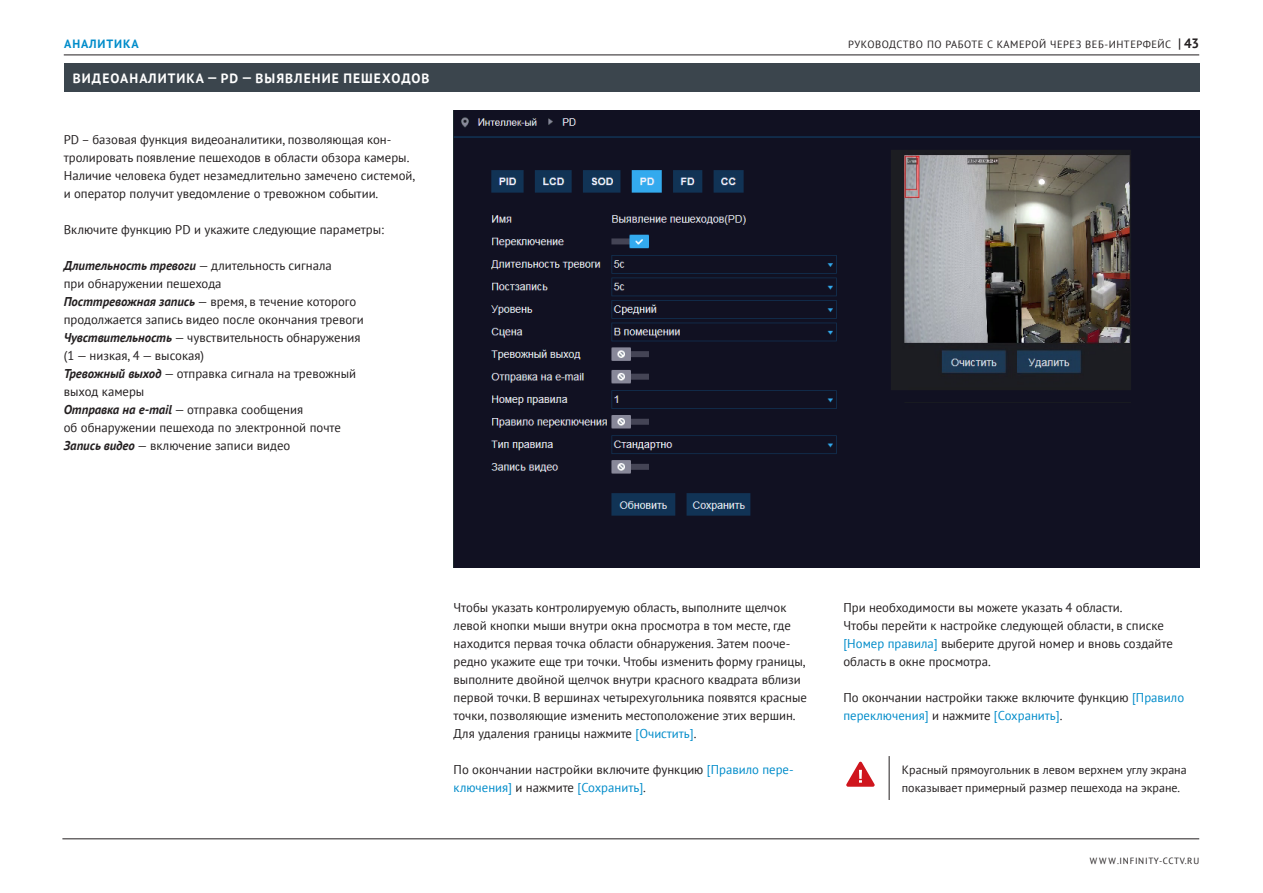
<style>
.page{position:relative;width:1263px;height:893px;background:#fff}
.page>*{position:absolute;margin:0;border:0;box-sizing:border-box;transform-origin:0 0}
.t1{font:700 13.5px "PT Sans";letter-spacing:.08em;color:#fff}
.t2{font:12.75px/18px "PT Sans";color:#231f20}
.t3{font:12px/18px "PT Sans";color:#231f20}
.t4{font:700 12px "PT Sans";letter-spacing:.08em;color:#008cca}
.t5{font:10.5px "PT Sans";letter-spacing:.05em;color:#231f20}
.t6{font:9px "PT Sans";letter-spacing:.075em;color:#231f20}
.s1{font-weight:700;font-style:italic}
.s2{font-weight:700;font-style:italic;font-size:13.65px}
.s3{font-weight:700;font-size:13.5px}
.s4{color:#008cca}
</style>
<div class="page">
<hr style="left:64px;top:55px;width:1135px;height:1px;background:#231f20">
<hr style="left:62px;top:838px;width:1137px;height:1px;background:#231f20">
<img style="left:454px;top:111px;width:745px;height:456px">
<div style="left:64px;top:64px;width:1135px;height:28px;background:#3b454d"></div>
<hr style="left:889px;top:756px;width:1px;height:44px;background:#231f20">
<svg style="left:846px;top:762px;width:29px;height:25px"></svg>
<p class="t4" style="left:64px;top:36px;width:76px">АНАЛИТИКА</p>
<p class="t1" style="left:73px;top:69px;width:358px">ВИДЕОАНАЛИТИКА — PD — ВЫЯВЛЕНИЕ ПЕШЕХОДОВ</p>
<p class="t2" style="left:64px;top:130px;width:353px">PD – базовая функция видеоаналитики, позволяющая кон&shy;тролировать появление пешеходов в области обзора камеры.<br>Наличие человека будет незамедлительно замечено системой, и оператор получит уведомление о тревожном событии.</p>
<p class="t2" style="left:64px;top:220px;width:322px">Включите функцию PD и укажите следующие параметры:</p>
<p class="t2" style="left:64px;top:256px;width:302px"><span class="s1">Длительность тревоги</span> — длительность сигнала<br>при обнаружении пешехода<br><span class="s1">Посттревожная запись</span> — время, в течение которого продолжается запись видео после окончания тревоги <span class="s1">Чувствительность</span> — чувствительность обнаружения (1 — низкая, 4 — высокая)<br><span class="s1">Тревожный выход</span> — отправка сигнала на тревожный выход камеры<br><span class="s1">Отправка на e-mail</span> — отправка сообщения<br>об обнаружении пешехода по электронной почте <span class="s1">Запись видео</span> — включение записи видео</p>
<p class="t5" style="left:848px;top:38px;width:352px">РУКОВОДСТВО ПО РАБОТЕ С КАМЕРОЙ ЧЕРЕЗ ВЕБ-ИНТЕРФЕЙС <span class="s2">|</span> <span class="s3">43</span></p>
<p class="t2" style="left:454px;top:598px;width:355px">Чтобы указать контролируемую область, выполните щелчок левой кнопки мыши внутри окна просмотра в том месте, где находится первая точка области обнаружения. Затем пооче&shy;редно укажите еще три точки. Чтобы изменить форму границы, выполните двойной щелчок внутри красного квадрата вблизи первой точки. В вершинах четырехугольника появятся красные точки, позволяющие изменить местоположение этих вершин.<br>Для удаления границы нажмите <span class="s4">[Очистить]</span>.</p>
<p class="t2" style="left:454px;top:760px;width:341px">По окончании настройки включите функцию <span class="s4">[Правило пере&shy;ключения]</span> и нажмите <span class="s4">[Сохранить]</span>.</p>
<p class="t2" style="left:843px;top:598px;width:331px">При необходимости вы можете указать 4 области.<br>Чтобы перейти к настройке следующей области, в списке <span class="s4">[Номер правила]</span> выберите другой номер и вновь создайте область в окне просмотра.</p>
<p class="t2" style="left:843px;top:688px;width:342px">По окончании настройки также включите функцию <span class="s4">[Правило переключения]</span> и нажмите <span class="s4">[Сохранить]</span>.</p>
<p class="t3" style="left:902px;top:761px;width:286px">Красный прямоугольник в левом верхнем углу экрана показывает примерный размер пешехода на экране.</p>
<p class="t6" style="left:1090px;top:855px;width:111px">W W W.INFINITY-CCTV.RU</p>
</div>
